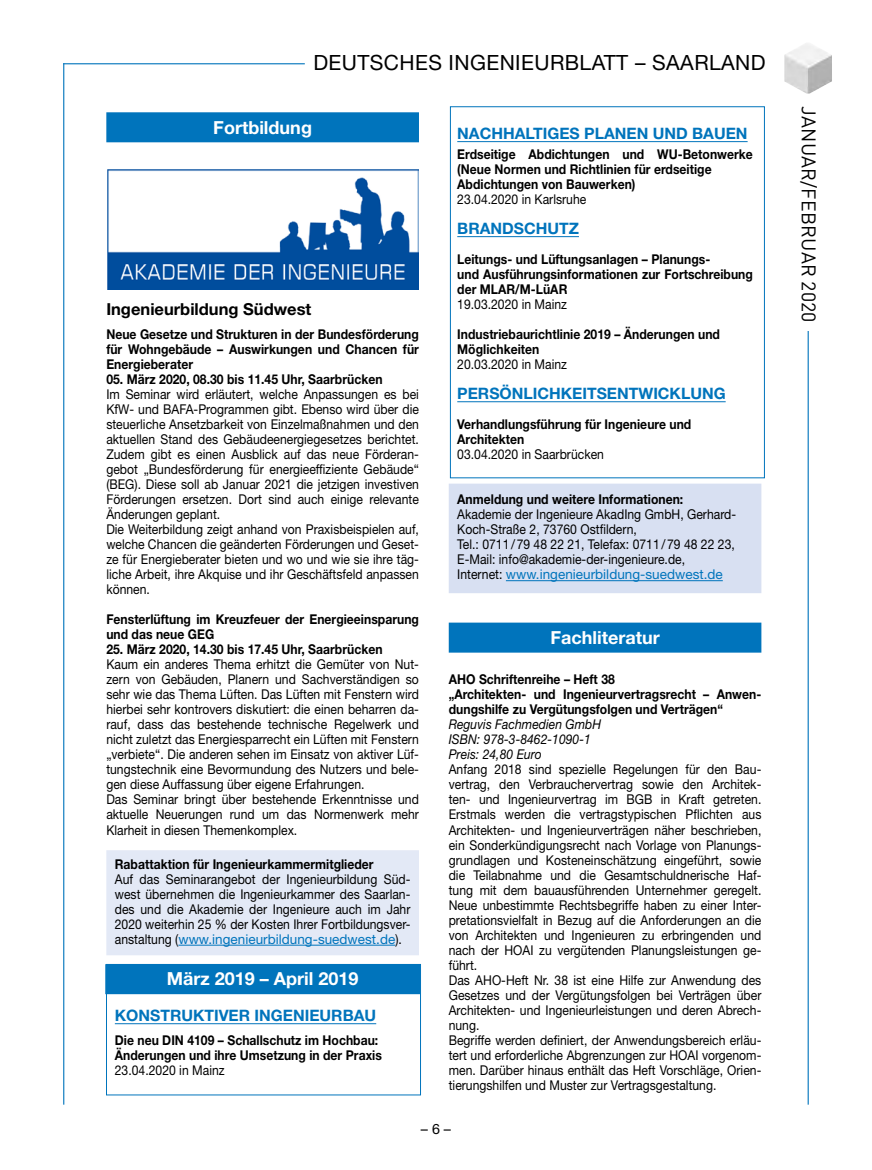
<style>
.page{position:relative;width:872px;height:1170px;background:#fff}
.page>*{position:absolute;margin:0;border:0;box-sizing:border-box;transform-origin:0 0}
.t1{font:21px "Helvetica Neue LT Std";letter-spacing:.02em;color:#000}
.t2{font:19.5px "DINOT";letter-spacing:.01em;color:#000}
.t3{font:700 18px "Helvetica Neue LT Std";color:#fff}
.t4{font:700 16.5px "Helvetica Neue LT Std";color:#000}
.t5{font:700 15.75px "Helvetica Neue LT Std";color:#0074bc}
.t6{font:14.25px "Helvetica Neue LT Std";color:#000}
.t7{font:13.5px/15px "Helvetica Neue LT Std";color:#000;scale:.9 1}
.t8{font:700 13.5px/15px "Helvetica Neue LT Std";color:#000;scale:.9 1}
.t9{font:italic 13.5px/15px "Helvetica Neue LT Std";color:#000;scale:.9 1}
.s1{color:#0074bc}
</style>
<div class="page">
<hr style="left:807px;top:222px;width:1px;height:882px;background:#0074bc">
<hr style="left:63px;top:63px;width:1px;height:1041px;background:#0074bc">
<hr style="left:63px;top:63px;width:242px;height:1px;background:#0074bc">
<div style="left:797px;top:106px;width:24px;height:225px;background:#fff"></div>
<img style="left:784px;top:43px;width:48px;height:51px">
<div style="left:106px;top:112px;width:313px;height:30px;background:#0074bc"></div>
<div style="left:106px;top:850px;width:313px;height:105px;background:#e3e9f6"></div>
<hr style="left:178px;top:944px;width:217px;height:1px;background:#0074bc">
<hr style="left:115px;top:1023px;width:261px;height:1px;background:#0074bc">
<hr style="left:457px;top:141px;width:290px;height:1px;background:#0074bc">
<hr style="left:457px;top:236px;width:122px;height:1px;background:#0074bc">
<hr style="left:457px;top:401px;width:268px;height:1px;background:#0074bc">
<div style="left:449px;top:483px;width:312px;height:110px;background:#d8e0f2"></div>
<hr style="left:506px;top:580px;width:217px;height:1px;background:#0074bc">
<div style="left:449px;top:622px;width:312px;height:30px;background:#0074bc"></div>
<div style="left:450px;top:106px;width:315px;height:372px;border:1px solid #0074bc"></div>
<img style="left:107px;top:169px;width:311px;height:120px">
<div style="left:105px;top:964px;width:315px;height:30px;background:#0074bc"></div>
<div style="left:106px;top:963px;width:315px;height:132px;border:1px solid #0074bc"></div>
<h1 class="t1" style="left:313px;top:50px;width:454px">DEUTSCHES INGENIEURBLATT – SAARLAND</h1>
<h3 class="t3" style="left:213px;top:116px;width:100px">Fortbildung</h3>
<p class="t4" style="left:106px;top:299px;width:206px">Ingenieurbildung Südwest</p>
<p class="t8" style="left:106px;top:326px;width:349px;text-align:justify">Neue Gesetze und Strukturen in der Bundesförderung für Wohngebäude – Auswirkungen und Chancen für Energieberater</p>
<p class="t8" style="left:106px;top:371px;width:308px">05. März 2020, 08.30 bis 11.45 Uhr, Saarbrücken</p>
<p class="t7" style="left:106px;top:387px;width:349px">Im Seminar wird erläutert, welche Anpassungen es bei KfW- und BAFA-Programmen gibt. Ebenso wird über die steuerliche Ansetzbarkeit von Einzelmaßnahmen und den aktuellen Stand des Gebäudeenergiegesetzes berichtet.<br>Zudem gibt es einen Ausblick auf das neue Förderan&shy;gebot „Bundesförderung für energieeffiziente Gebäude“ (BEG). Diese soll ab Januar 2021 die jetzigen investiven Förderungen ersetzen. Dort sind auch einige relevante Änderungen geplant.<br>Die Weiterbildung zeigt anhand von Praxisbeispielen auf, welche Chancen die geänderten Förderungen und Geset&shy;ze für Energieberater bieten und wo und wie sie ihre täg&shy;liche Arbeit, ihre Akquise und ihr Geschäftsfeld anpassen können.</p>
<p class="t8" style="left:106px;top:611px;width:349px">Fensterlüftung im Kreuzfeuer der Energieeinsparung und das neue GEG</p>
<p class="t8" style="left:106px;top:641px;width:308px">25. März 2020, 14.30 bis 17.45 Uhr, Saarbrücken</p>
<p class="t7" style="left:106px;top:657px;width:349px">Kaum ein anderes Thema erhitzt die Gemüter von Nut&shy;zern von Gebäuden, Planern und Sachverständigen so sehr wie das Thema Lüften. Das Lüften mit Fenstern wird hierbei sehr kontrovers diskutiert: die einen beharren da&shy;rauf, dass das bestehende technische Regelwerk und nicht zuletzt das Energiesparrecht ein Lüften mit Fenstern „verbiete“. Die anderen sehen im Einsatz von aktiver Lüf&shy;tungstechnik eine Bevormundung des Nutzers und bele&shy;gen diese Auffassung über eigene Erfahrungen.<br>Das Seminar bringt über bestehende Erkenntnisse und aktuelle Neuerungen rund um das Normenwerk mehr Klarheit in diesen Themenkomplex.</p>
<p class="t8" style="left:115px;top:856px;width:289px">Rabattaktion für Ingenieurkammermitglieder</p>
<p class="t7" style="left:115px;top:871px;width:330px;text-align:justify">Auf das Seminarangebot der Ingenieurbildung Süd&shy;west übernehmen die Ingenieurkammer des Saarlan&shy;des und die Akademie der Ingenieure auch im Jahr 2020 weiterhin 25 % der Kosten Ihrer Fortbildungsver&shy;anstaltung (<span class="s1">www.ingenieurbildung-suedwest.de</span>).</p>
<h3 class="t3" style="left:167px;top:967px;width:193px">März 2019 – April 2019</h3>
<p class="t5" style="left:115px;top:1005px;width:263px">KONSTRUKTIVER INGENIEURBAU</p>
<p class="t8" style="left:115px;top:1031px;width:298px">Die neu DIN 4109 – Schallschutz im Hochbau:<br>Änderungen und ihre Umsetzung in der Praxis</p>
<p class="t7" style="left:115px;top:1062px;width:124px">23.04.2020 in Mainz</p>
<p class="t5" style="left:457px;top:123px;width:292px">NACHHALTIGES PLANEN UND BAUEN</p>
<p class="t8" style="left:457px;top:146px;width:330px">Erdseitige Abdichtungen und WU-Betonwerke (Neue Normen und Richtlinien für erdseitige<br>Abdichtungen von Bauwerken)</p>
<p class="t7" style="left:457px;top:192px;width:145px">23.04.2020 in Karlsruhe</p>
<p class="t5" style="left:457px;top:218px;width:123px">BRANDSCHUTZ</p>
<p class="t8" style="left:457px;top:251px;width:330px">Leitungs- und Lüftungsanlagen – Planungs-<br>und Ausführungsinformationen zur Fortschreibung der MLAR/M-LüAR</p>
<p class="t7" style="left:457px;top:297px;width:124px">19.03.2020 in Mainz</p>
<p class="t8" style="left:457px;top:326px;width:293px">Industriebaurichtlinie 2019 – Änderungen und<br>Möglichkeiten</p>
<p class="t7" style="left:457px;top:357px;width:124px">20.03.2020 in Mainz</p>
<p class="t5" style="left:457px;top:383px;width:270px">PERSÖNLICHKEITSENTWICKLUNG</p>
<p class="t8" style="left:457px;top:416px;width:262px">Verhandlungsführung für Ingenieure und<br>Architekten</p>
<p class="t7" style="left:457px;top:447px;width:164px">03.04.2020 in Saarbrücken</p>
<p class="t8" style="left:457px;top:491px;width:253px">Anmeldung und weitere Informationen:</p>
<p class="t7" style="left:457px;top:507px;width:311px">Akademie der Ingenieure AkadIng GmbH, Gerhard-Koch-Straße 2, 73760 Ostfildern,<br>Tel.: 0711/79 48 22 21, Telefax: 0711/79 48 22 23, E-Mail: info@akademie-der-ingenieure.de,<br>Internet: <span class="s1">www.ingenieurbildung-suedwest.de</span></p>
<h3 class="t3" style="left:550px;top:626px;width:111px">Fachliteratur</h3>
<p class="t8" style="left:449px;top:671px;width:349px">AHO Schriftenreihe – Heft 38<br>„Architekten- und Ingenieurvertragsrecht – Anwen&shy;dungshilfe zu Vergütungsfolgen und Verträgen“</p>
<p class="t9" style="left:449px;top:716px;width:171px">Reguvis Fachmedien GmbH<br>ISBN: 978-3-8462-1090-1<br>Preis: 24,80 Euro</p>
<p class="t7" style="left:449px;top:762px;width:349px">Anfang 2018 sind spezielle Regelungen für den Bau&shy;vertrag, den Verbrauchervertrag sowie den Architek&shy;ten- und Ingenieurvertrag im BGB in Kraft getreten.<br>Erstmals werden die vertragstypischen Pflichten aus Architekten- und Ingenieurverträgen näher beschrieben, ein Sonderkündigungsrecht nach Vorlage von Planungs&shy;grundlagen und Kosteneinschätzung eingeführt, sowie die Teilabnahme und die Gesamtschuldnerische Haf&shy;tung mit dem bauausführenden Unternehmer geregelt.<br>Neue unbestimmte Rechtsbegriffe haben zu einer Inter&shy;pretationsvielfalt in Bezug auf die Anforderungen an die von Architekten und Ingenieuren zu erbringenden und nach der HOAI zu vergütenden Planungsleistungen ge&shy;führt.<br>Das AHO-Heft Nr. 38 ist eine Hilfe zur Anwendung des Gesetzes und der Vergütungsfolgen bei Verträgen über Architekten- und Ingenieurleistungen und deren Abrech&shy;nung.<br>Begriffe werden definiert, der Anwendungsbereich erläu&shy;tert und erforderliche Abgrenzungen zur HOAI vorgenom&shy;men. Darüber hinaus enthält das Heft Vorschläge, Orien&shy;tierungshilfen und Muster zur Vertragsgestaltung.</p>
<p class="t6" style="left:421px;top:1120px;width:32px">– 6 –</p>
<h2 class="t2" style="left:821px;top:106px;width:217px;rotate:90deg">JANUAR/FEBRUAR 2020</h2>
</div>
